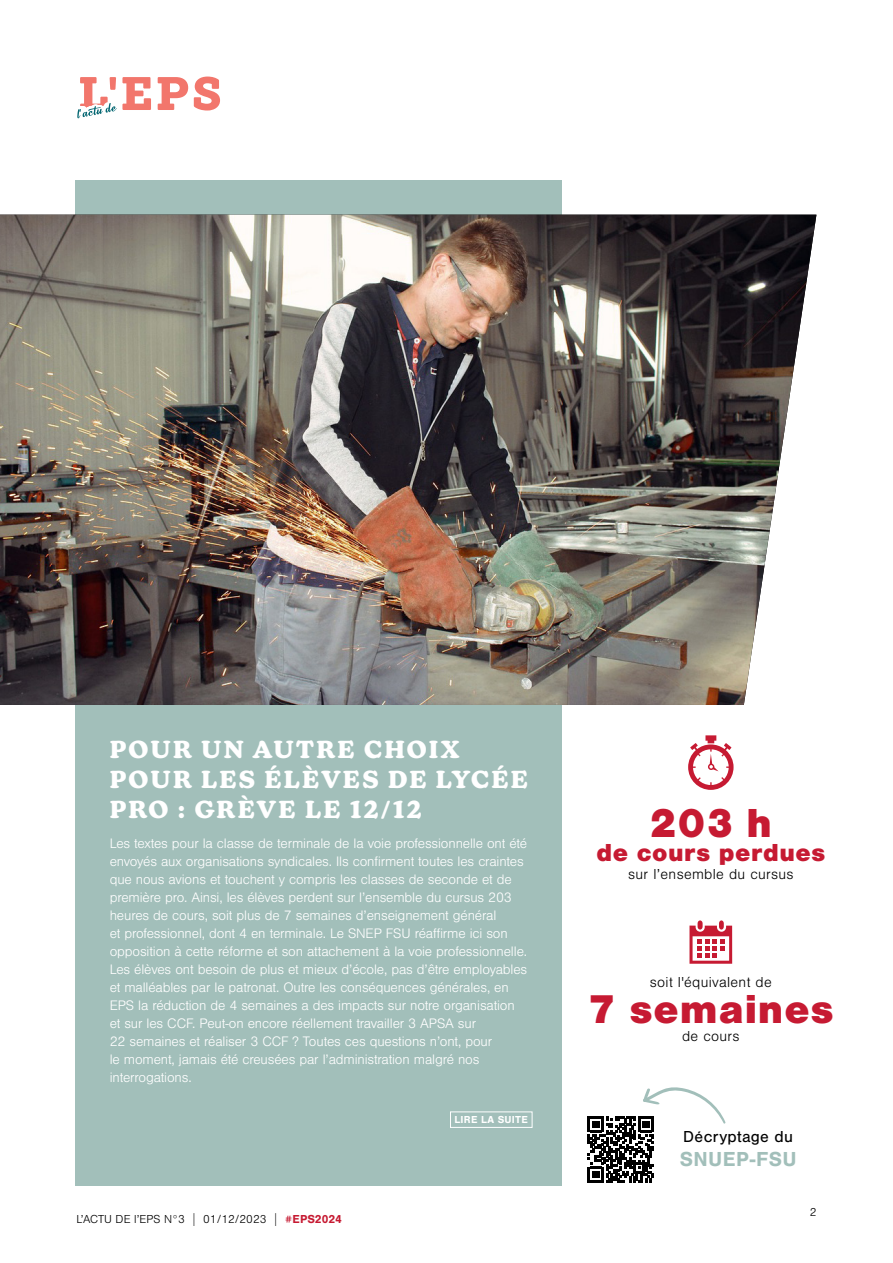
<style>
.page{position:relative;width:893px;height:1263px;background:#fff}
.page>*{position:absolute;margin:0;border:0;box-sizing:border-box;transform-origin:0 0}
.t1{font:900 42px "Nimbus San";letter-spacing:.02em;color:#c61a32}
.t2{font:900 25.5px "Nimbus San";letter-spacing:.02em;color:#c61a32}
.t3{font:700 24px/30px "New Kansas";letter-spacing:.1em;color:#fff}
.t4{font:700 21px "Nimbus San";letter-spacing:.02em;color:#a2bfba}
.t5{font:16.5px "Nimbus San";letter-spacing:.02em;color:#000}
.t6{font:300 15px "Nimbus San";letter-spacing:.02em;color:#000}
.t7{font:300 14.25px/18px "Nimbus San";letter-spacing:-.01em;color:#fff}
.t8{font:300 12px "Nimbus San";color:#000}
.t9{font:700 10.5px "Nimbus San";letter-spacing:.02em;color:#fff}
.s1{font-family:"Work Sans";font-weight:200;font-size:19.5px}
.s2{font-weight:700;color:#c61a32}
</style>
<div class="page">
<svg style="left:71px;top:76px;width:149px;height:139px"></svg>
<div style="left:76px;top:180px;width:486px;height:1006px;background:#a2bfba"></div>
<div style="left:450px;top:1111px;width:82px;height:17px;border:1px solid #fff"></div>
<img style="left:0;top:215px;width:816px;height:490px">
<svg style="left:588px;top:1087px;width:138px;height:95px"></svg>
<svg style="left:688px;top:735px;width:45px;height:55px"></svg>
<svg style="left:689px;top:920px;width:43px;height:44px"></svg>
<h3 class="t3" style="left:110px;top:734px;width:420px">POUR UN AUTRE CHOIX<br>POUR LES ÉLÈVES DE LYCÉE<br>PRO : GRÈVE LE 12/12</h3>
<p class="t7" style="left:110px;top:835px;width:419px">Les textes pour la classe de terminale de la voie professionnelle ont été envoyés aux organisations syndicales. Ils confirment toutes les craintes que nous avions et touchent y compris les classes de seconde et de première pro. Ainsi, les élèves perdent sur l’ensemble du cursus 203 heures de cours, soit plus de 7 semaines d’enseignement général<br>et professionnel, dont 4 en terminale. Le SNEP FSU réaffirme ici son opposition à cette réforme et son attachement à la voie professionnelle.<br>Les élèves ont besoin de plus et mieux d’école, pas d’être employables et malléables par le patronat. Outre les conséquences générales, en EPS la réduction de 4 semaines a des impacts sur notre organisation et sur les CCF. Peut-on encore réellement travailler 3 APSA sur<br>22 semaines et réaliser 3 CCF ? Toutes ces questions n’ont, pour<br>le moment, jamais été creusées par l’administration malgré nos interrogations.</p>
<p class="t9" style="left:455px;top:1114px;width:75px">LIRE LA SUITE</p>
<p class="t8" style="left:77px;top:1212px;width:267px">L’ACTU DE l’EPS N°3 <span class="s1">I</span> 01/12/2023 <span class="s1">I</span> <span class="s2">#EPS2024</span></p>
<h1 class="t1" style="left:650px;top:799px;width:124px">203 h</h1>
<h2 class="t2" style="left:596px;top:838px;width:230px">de cours perdues</h2>
<p class="t6" style="left:628px;top:866px;width:167px">sur l’ensemble du cursus</p>
<p class="t6" style="left:650px;top:974px;width:123px">soit l'équivalent de</p>
<h1 class="t1" style="left:588px;top:985px;width:247px">7 semaines</h1>
<p class="t6" style="left:682px;top:1028px;width:59px">de cours</p>
<p class="t5" style="left:683px;top:1127px;width:111px">Décryptage du</p>
<h3 class="t4" style="left:680px;top:1147px;width:118px">SNUEP-FSU</h3>
<p class="t8" style="left:810px;top:1205px;width:8px">2</p>
</div>
